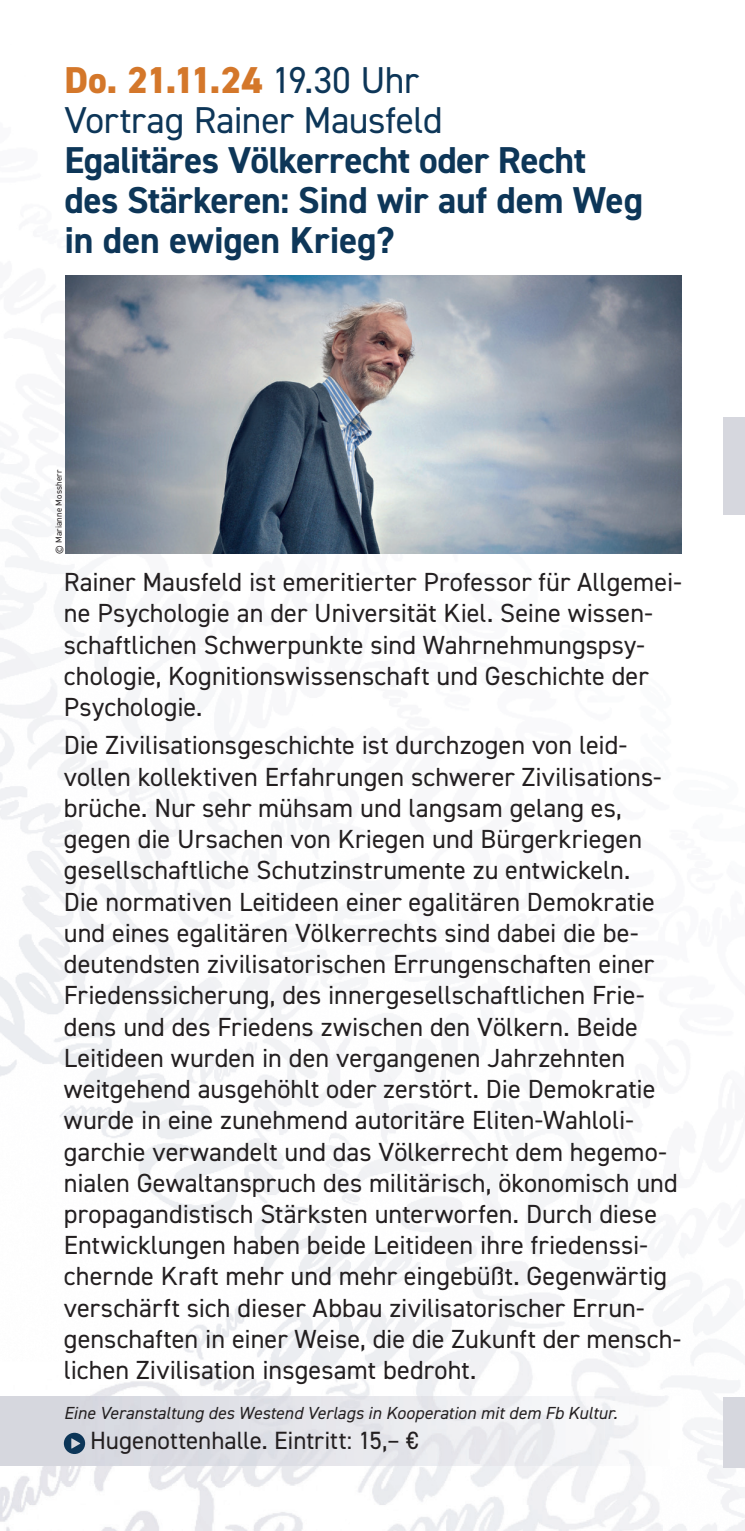
<style>
.page{position:relative;width:745px;height:1531px;background:#fff}
.page>*{position:absolute;margin:0;border:0;box-sizing:border-box;transform-origin:0 0}
.t1{font:700 37.5px/40px "DIN2014";letter-spacing:-.01em;color:#0d3658}
.t2{font:37.5px/40px "DIN2014";letter-spacing:-.015em;color:#0d3658}
.t3{font:26.25px/31.2px "DIN2014";color:#231f20}
.t4{font:25px "DIN2014";letter-spacing:-.005em;color:#231f20}
.t5{font:italic 17.5px "DIN2014";letter-spacing:.005em;color:#231f20}
.t6{font:8.75px "DIN2014";letter-spacing:.02em;color:#231f20}
.s1{font-weight:800;color:#d4772a}
</style>
<div class="page">
<img style="left:0;top:275px;width:744px;height:1256px">
<img style="left:0;top:1396px;width:681px;height:70px">
<svg style="left:64px;top:1433px;width:21px;height:21px"></svg>
<div style="left:723px;top:417px;width:21px;height:98px;background:#d6d7de"></div>
<div style="left:722px;top:1398px;width:22px;height:69px;background:#d6d7de"></div>
<img style="left:66px;top:276px;width:614px;height:278px">
<h1 class="t2" style="left:64px;top:59px;width:379px"><span class="s1">Do. 21.11.24</span> 19.30 Uhr<br>Vortrag Rainer Mausfeld</h1>
<h1 class="t1" style="left:64px;top:140px;width:579px">Egalitäres Völkerrecht oder Recht des Stärkeren: Sind wir auf dem Weg in den ewigen Krieg?</h1>
<p class="t6" style="left:53px;top:554px;width:86px;rotate:-90deg">© Marianne Mossherr</p>
<p class="t3" style="left:64px;top:566px;width:619px">Rainer Mausfeld ist emeritierter Professor für Allgemei&shy;ne Psychologie an der Universität Kiel. Seine wissen&shy;schaftlichen Schwerpunkte sind Wahrnehmungspsy&shy;chologie, Kognitionswissenschaft und Geschichte der Psychologie.</p>
<p class="t3" style="left:64px;top:729px;width:618px">Die Zivilisationsgeschichte ist durchzogen von leid&shy;vollen kollektiven Erfahrungen schwerer Zivilisations&shy;brüche. Nur sehr mühsam und langsam gelang es, gegen die Ursachen von Kriegen und Bürgerkriegen gesellschaftliche Schutzinstrumente zu entwickeln.<br>Die normativen Leitideen einer egalitären Demokratie und eines egalitären Völkerrechts sind dabei die be&shy;deutendsten zivilisatorischen Errungenschaften einer Friedenssicherung, des innergesellschaftlichen Frie&shy;dens und des Friedens zwischen den Völkern. Beide Leitideen wurden in den vergangenen Jahrzehnten weitgehend ausgehöhlt oder zerstört. Die Demokratie wurde in eine zunehmend autoritäre Eliten-Wahloli&shy;garchie verwandelt und das Völkerrecht dem hegemo&shy;nialen Gewaltanspruch des militärisch, ökonomisch und propagandistisch Stärksten unterworfen. Durch diese Entwicklungen haben beide Leitideen ihre friedenssi&shy;chernde Kraft mehr und mehr eingebüßt. Gegenwärtig verschärft sich dieser Abbau zivilisatorischer Errun&shy;genschaften in einer Weise, die die Zukunft der mensch&shy;lichen Zivilisation insgesamt bedroht.</p>
<p class="t5" style="left:64px;top:1402px;width:554px">Eine Veranstaltung des Westend Verlags in Kooperation mit dem Fb Kultur.</p>
<p class="t4" style="left:90px;top:1425px;width:330px">Hugenottenhalle. Eintritt: 15,– €</p>
</div>
